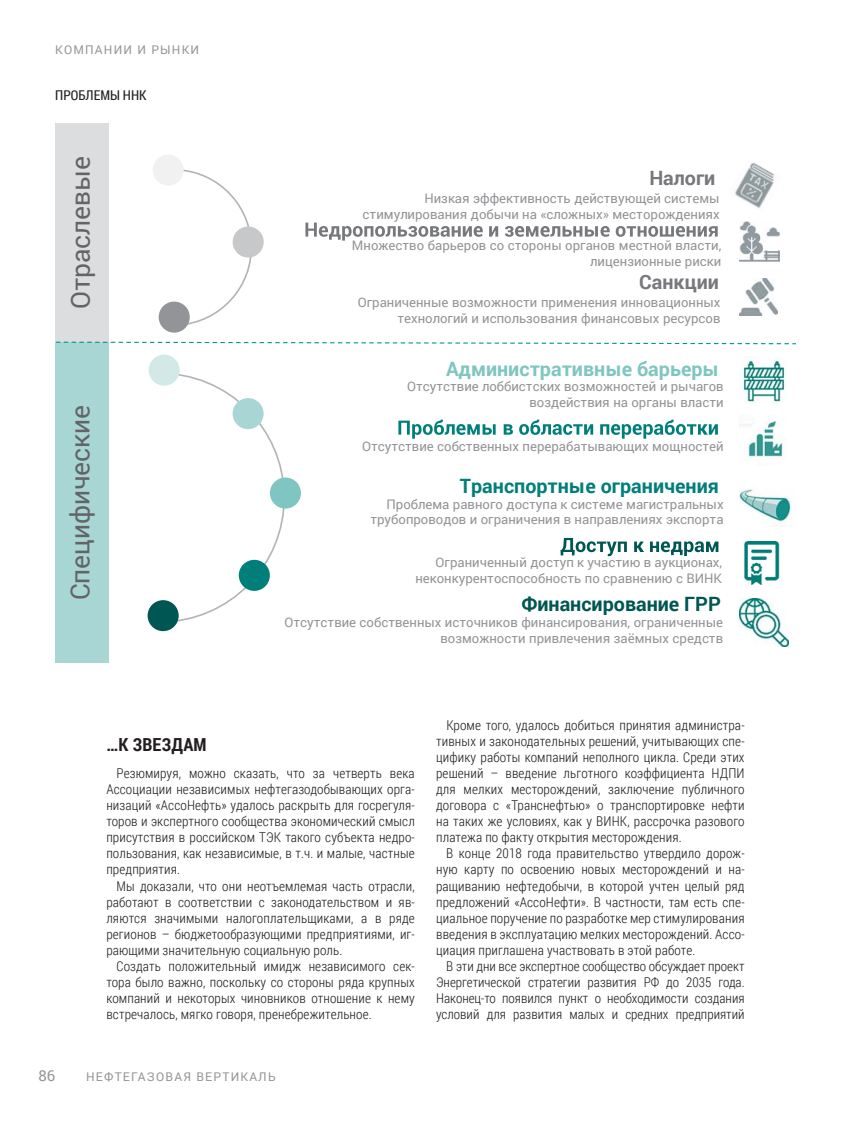
<style>
.page{position:relative;width:851px;height:1127px;background:#fff}
.page>*{position:absolute;margin:0;border:0;box-sizing:border-box;transform-origin:0 0}
.t1{font:26.25px "Roboto";color:#636466}
.t2{font:700 19.8px "Roboto";color:#7fc5c1}
.t3{font:700 19.8px "Roboto";color:#007f7a}
.t4{font:700 19.8px "Roboto";color:#005653}
.t5{font:700 19.8px "Roboto";color:#77787b}
.t6{font:700 18px "Roboto Condensed";letter-spacing:.01em;color:#231f20}
.t7{font:15px "Roboto";color:#939598}
.t8{font:300 13.5px/16px "Roboto Condensed";letter-spacing:.01em;color:#231f20;text-align:justify}
.t9{font:13.5px "Roboto Condensed";color:#231f20}
.t10{font:13.2px/15.8px "Roboto";color:#929497;text-align:right}
.t11{font:12px "Roboto";letter-spacing:.1em;color:#939598}
</style>
<div class="page">
<div style="left:55px;top:342px;width:53px;height:321px;background:#a8d6d5"></div>
<div style="left:55px;top:124px;width:54px;height:218px;background:#dcddde"></div>
<svg style="left:56px;top:341px;width:739px;height:4px"></svg>
<svg style="left:165px;top:169px;width:87px;height:156px"></svg>
<div style="left:153px;top:155px;width:31px;height:31px;background:#f1f1f2;border-radius:50%"></div>
<div style="left:232px;top:226px;width:32px;height:32px;background:#c6c8ca;border-radius:50%"></div>
<div style="left:159px;top:302px;width:31px;height:31px;background:#929497;border-radius:50%"></div>
<svg style="left:305px;top:223px;width:412px;height:18px"></svg>
<img style="left:739px;top:278px;width:38px;height:38px">
<img style="left:739px;top:222px;width:40px;height:39px">
<img style="left:735px;top:162px;width:40px;height:46px">
<svg style="left:150px;top:374px;width:136px;height:249px"></svg>
<div style="left:149px;top:355px;width:31px;height:31px;background:#d3e9e8;border-radius:50%"></div>
<div style="left:232px;top:398px;width:31px;height:31px;background:#a8d6d5;border-radius:50%"></div>
<div style="left:270px;top:477px;width:31px;height:31px;background:#7fc5c1;border-radius:50%"></div>
<div style="left:239px;top:560px;width:31px;height:31px;background:#007f7a;border-radius:50%"></div>
<div style="left:148px;top:600px;width:31px;height:31px;background:#005653;border-radius:50%"></div>
<svg style="left:398px;top:420px;width:319px;height:19px"></svg>
<svg style="left:560px;top:538px;width:158px;height:18px"></svg>
<img style="left:739px;top:356px;width:47px;height:47px">
<img style="left:739px;top:416px;width:46px;height:42px">
<img style="left:739px;top:489px;width:53px;height:35px">
<img style="left:739px;top:598px;width:49px;height:49px">
<img style="left:744px;top:542px;width:36px;height:43px">
<p class="t11" style="left:55px;top:41px;width:145px">КОМПАНИИ И РЫНКИ</p>
<p class="t9" style="left:55px;top:86px;width:93px">ПРОБЛЕМЫ ННК</p>
<h1 class="t1" style="left:62px;top:309px;width:154px;rotate:-90deg">Отраслевые</h1>
<h1 class="t1" style="left:62px;top:600px;width:197px;rotate:-90deg">Специфические</h1>
<h2 class="t5" style="left:649px;top:164px;width:68px">Налоги</h2>
<p class="t10" style="left:362px;top:190px;width:358px">Низкая эффективность действующей системы стимулирования добычи на «сложных» месторождениях</p>
<p class="t10" style="left:352px;top:237px;width:371px">Множество барьеров со стороны органов местной власти, лицензионные риски</p>
<h2 class="t5" style="left:639px;top:268px;width:81px">Санкции</h2>
<p class="t10" style="left:358px;top:294px;width:364px">Ограниченные возможности применения инновационных технологий и использования финансовых ресурсов</p>
<h2 class="t2" style="left:446px;top:355px;width:274px">Административные барьеры</h2>
<p class="t10" style="left:407px;top:378px;width:318px">Отсутствие лоббистских возможностей и рычагов воздействия на органы власти</p>
<p class="t10" style="left:362px;top:438px;width:363px">Отсутствие собственных перерабатывающих мощностей</p>
<h2 class="t3" style="left:460px;top:473px;width:260px">Транспортные ограничения</h2>
<p class="t10" style="left:370px;top:496px;width:355px">Проблема равного доступа к системе магистральных трубопроводов и ограничения в направлениях экспорта</p>
<p class="t10" style="left:415px;top:554px;width:308px">Ограниченный доступ к участию в аукционах, неконкурентоспособность по сравнению с ВИНК</p>
<h2 class="t4" style="left:521px;top:590px;width:201px">Финансирование ГРР</h2>
<p class="t10" style="left:284px;top:614px;width:440px">Отсутствие собственных источников финансирования, ограниченные возможности привлечения заёмных средств</p>
<h3 class="t6" style="left:106px;top:732px;width:102px">…К ЗВЕЗДАМ</h3>
<p class="t8" style="left:106px;top:765px;width:310px;text-indent:10px">Резюмируя, можно сказать, что за четверть века Ассоциации независимых нефтегазодобывающих орга&shy;низаций «АссоНефть» удалось раскрыть для госрегуля&shy;торов и экспертного сообщества экономический смысл присутствия в российском ТЭК такого субъекта недро&shy;пользования, как независимые, в т.ч. и малые, частные предприятия.</p>
<p class="t8" style="left:106px;top:877px;width:310px;text-indent:10px">Мы доказали, что они неотъемлемая часть отрасли, работают в соответствии с законодательством и яв&shy;ляются значимыми налогоплательщиками, а в ряде регионов – бюджетообразующими предприятиями, иг&shy;рающими значительную социальную роль.</p>
<p class="t8" style="left:106px;top:958px;width:310px;text-indent:10px">Создать положительный имидж независимого сек&shy;тора было важно, поскольку со стороны ряда крупных компаний и некоторых чиновников отношение к нему встречалось, мягко говоря, пренебрежительное.</p>
<p class="t7" style="left:38px;top:1065px;width:18px">86</p>
<p class="t11" style="left:86px;top:1068px;width:191px">НЕФТЕГАЗОВАЯ ВЕРТИКАЛЬ</p>
<p class="t8" style="left:436px;top:716px;width:310px;text-indent:10px">Кроме того, удалось добиться принятия администра&shy;тивных и законодательных решений, учитывающих спе&shy;цифику работы компаний неполного цикла. Среди этих решений – введение льготного коэффициента НДПИ для мелких месторождений, заключение публичного договора с «Транснефтью» о транспортировке нефти на таких же условиях, как у ВИНК, рассрочка разового платежа по факту открытия месторождения.</p>
<p class="t8" style="left:436px;top:845px;width:310px;text-indent:10px">В конце 2018 года правительство утвердило дорож&shy;ную карту по освоению новых месторождений и на&shy;ращиванию нефтедобычи, в которой учтен целый ряд предложений «АссоНефти». В частности, там есть спе&shy;циальное поручение по разработке мер стимулирования введения в эксплуатацию мелких месторождений. Ассо&shy;циация приглашена участвовать в этой работе.</p>
<p class="t8" style="left:436px;top:958px;width:310px;text-indent:10px">В эти дни все экспертное сообщество обсуждает проект Энергетической стратегии развития РФ до 2035 года.<br>Наконец-то появился пункт о необходимости создания условий для развития малых и средних предприятий</p>
</div>
